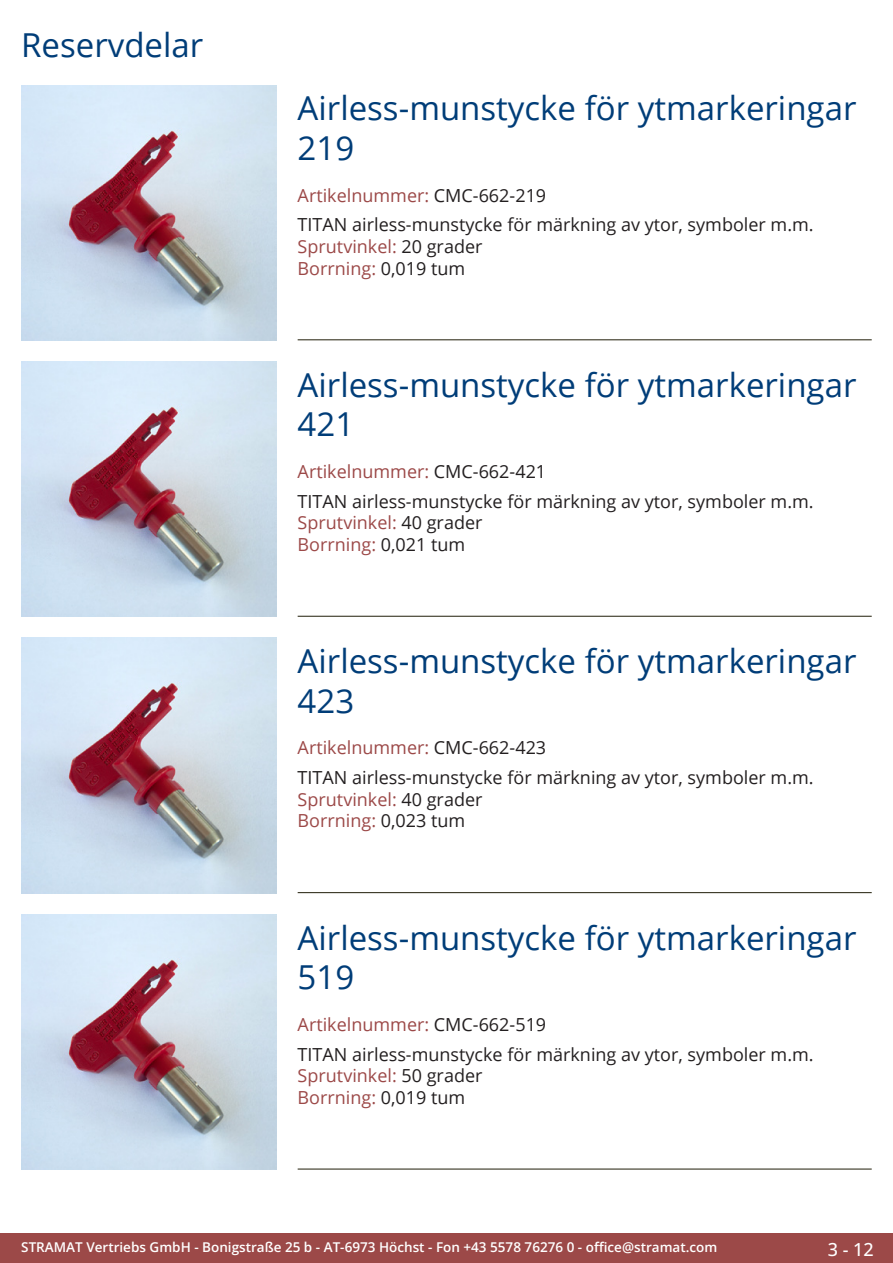
<style>
.page{position:relative;width:893px;height:1263px;background:#fff}
.page>*{position:absolute;margin:0;border:0;box-sizing:border-box;transform-origin:0 0}
.Produkttitel{font:33px/39.6px "Open Sans";color:#003d78}
.RastTitel{font:33px "Open Sans";color:#003d78}
.Beschreibung_Text{font:18px/21.6px "Open Sans";color:#231f20}
.TechDaten_Überschrif{font:18px "Open Sans";color:#9c4948}
.t1{font:500 18px "Open Sans";color:#fff}
.t2{font:600 13.5px "Open Sans";color:#fff}
.s1{color:#231f20}
.s2{color:#9c4948}
</style>
<div class="page">
<div style="left:0;top:1233px;width:893px;height:30px;background:#9c4948"></div>
<hr style="left:298px;top:340px;width:574px;height:1px;background:#201d08">
<hr style="left:298px;top:616px;width:574px;height:1px;background:#201d08">
<hr style="left:298px;top:892px;width:574px;height:1px;background:#201d08">
<hr style="left:298px;top:1169px;width:574px;height:1px;background:#201d08">
<img style="left:21px;top:85px;width:255px;height:255px">
<img style="left:21px;top:361px;width:255px;height:256px">
<img style="left:21px;top:638px;width:255px;height:255px">
<img style="left:21px;top:914px;width:255px;height:255px">
<p class="RastTitel" style="left:21px;top:22px;width:184px">Reservdelar</p>
<p class="Produkttitel" style="left:298px;top:88px;width:560px">Airless-munstycke för ytmarkeringar<br>219</p>
<p class="TechDaten_Überschrif" style="left:298px;top:183px;width:250px">Artikelnummer: <span class="s1">CMC-662-219</span></p>
<p class="Beschreibung_Text" style="left:298px;top:214px;width:517px">TITAN airless-munstycke för märkning av ytor, symboler m.m.<br><span class="s2">Sprutvinkel:</span> 20 grader<br><span class="s2">Borrning:</span> 0,019 tum</p>
<p class="Produkttitel" style="left:298px;top:364px;width:560px">Airless-munstycke för ytmarkeringar<br>421</p>
<p class="TechDaten_Überschrif" style="left:298px;top:459px;width:250px">Artikelnummer: <span class="s1">CMC-662-421</span></p>
<p class="Beschreibung_Text" style="left:298px;top:490px;width:517px">TITAN airless-munstycke för märkning av ytor, symboler m.m.<br><span class="s2">Sprutvinkel:</span> 40 grader<br><span class="s2">Borrning:</span> 0,021 tum</p>
<p class="Produkttitel" style="left:298px;top:640px;width:560px">Airless-munstycke för ytmarkeringar<br>423</p>
<p class="TechDaten_Überschrif" style="left:298px;top:735px;width:250px">Artikelnummer: <span class="s1">CMC-662-423</span></p>
<p class="Beschreibung_Text" style="left:298px;top:766px;width:517px">TITAN airless-munstycke för märkning av ytor, symboler m.m.<br><span class="s2">Sprutvinkel:</span> 40 grader<br><span class="s2">Borrning:</span> 0,023 tum</p>
<p class="Produkttitel" style="left:298px;top:917px;width:560px">Airless-munstycke för ytmarkeringar<br>519</p>
<p class="TechDaten_Überschrif" style="left:298px;top:1012px;width:250px">Artikelnummer: <span class="s1">CMC-662-519</span></p>
<p class="Beschreibung_Text" style="left:298px;top:1043px;width:517px">TITAN airless-munstycke för märkning av ytor, symboler m.m.<br><span class="s2">Sprutvinkel:</span> 50 grader<br><span class="s2">Borrning:</span> 0,019 tum</p>
<p class="t2" style="left:21px;top:1238px;width:698px">STRAMAT Vertriebs GmbH - Bonigstraße 25 b - AT-6973 Höchst - Fon +43 5578 76276 0 - office@stramat.com</p>
<p class="t1" style="left:828px;top:1237px;width:48px">3 - 12</p>
</div>
